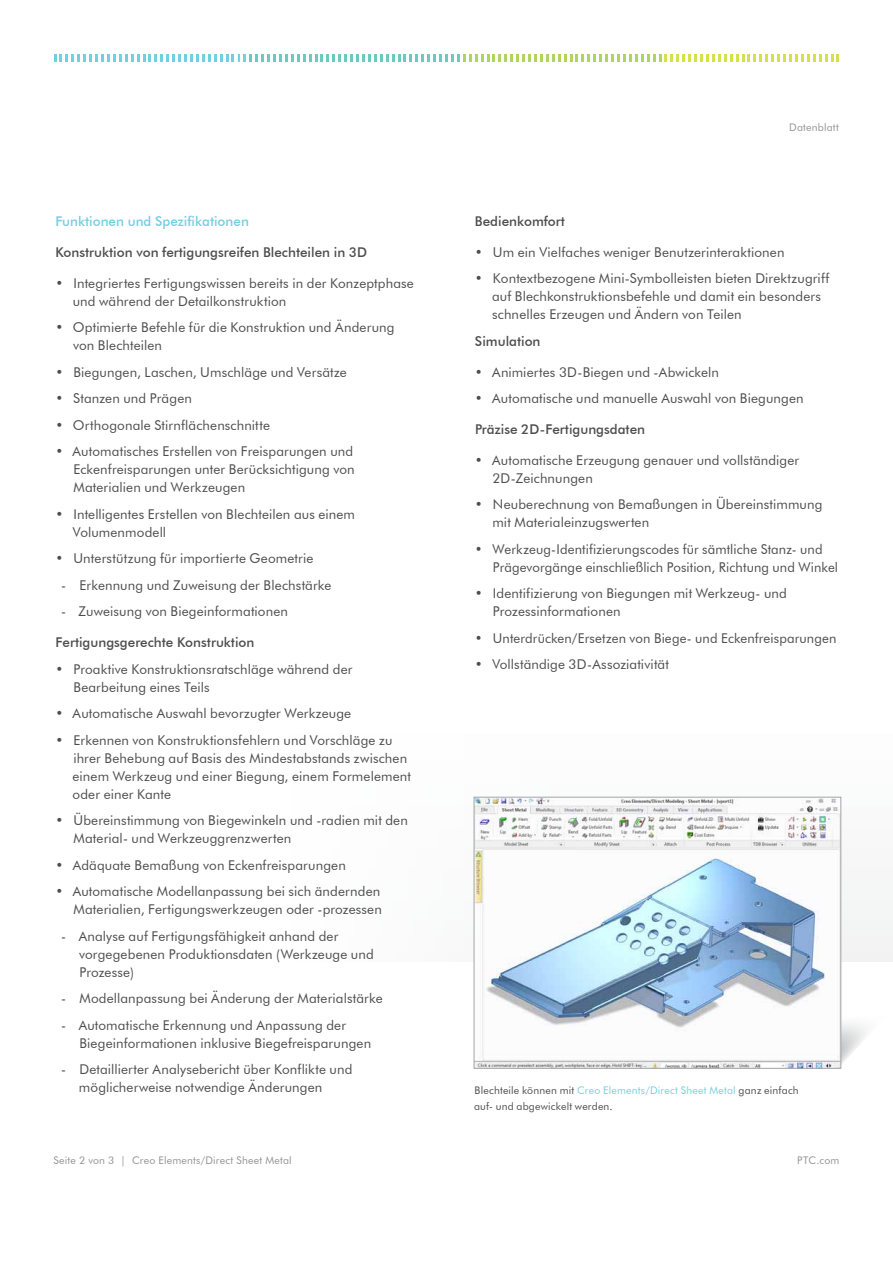
<style>
.page{position:relative;width:893px;height:1263px;background:#fff}
.page>*{position:absolute;margin:0;border:0;box-sizing:border-box;transform-origin:0 0}
.t1{font:13.5px/18px "Futura BT";letter-spacing:.01em;color:#4d4d4f}
.t2{font:500 13.5px "Futura BT";color:#4d4d4f}
.t3{font:500 13.5px "Futura BT";color:#74cee2}
.t4{font:10.5px/15.8px "Futura BT";letter-spacing:.02em;color:#4d4d4f}
.t5{font:10.5px "Futura BT";letter-spacing:.02em;color:#919396}
.s1{color:#74cee2}
</style>
<div class="page">
<svg style="left:54px;top:54px;width:785px;height:8px"></svg>
<svg style="left:841px;top:1013px;width:26px;height:55px"></svg>
<img style="left:476px;top:799px;width:363px;height:267px">
<div style="left:474px;top:797px;width:367px;height:271px;border:1px solid #a2a4a7"></div>
<p class="t3" style="left:55px;top:213px;width:195px">Funktionen und Spezifikationen</p>
<p class="t2" style="left:55px;top:244px;width:313px">Konstruktion von fertigungsreifen Blechteilen in 3D</p>
<p class="t1" style="left:73px;top:274px;width:343px;text-indent:-17px">• Integriertes Fertigungswissen bereits in der Konzeptphase und während der Detailkonstruktion</p>
<p class="t1" style="left:73px;top:318px;width:323px;text-indent:-18px">• Optimierte Befehle für die Konstruktion und Änderung von Blechteilen</p>
<p class="t1" style="left:55px;top:363px;width:293px">• Biegungen, Laschen, Umschläge und Versätze</p>
<p class="t1" style="left:55px;top:389px;width:138px">• Stanzen und Prägen</p>
<p class="t1" style="left:55px;top:416px;width:216px">• Orthogonale Stirnflächenschnitte</p>
<p class="t1" style="left:73px;top:442px;width:283px;text-align:justify;text-indent:-18px">• Automatisches Erstellen von Freisparungen und Eckenfreisparungen unter Berücksichtigung von Materialien und Werkzeugen</p>
<p class="t1" style="left:73px;top:505px;width:284px;text-indent:-18px">• Intelligentes Erstellen von Blechteilen aus einem<br>Volumenmodell</p>
<p class="t1" style="left:55px;top:549px;width:259px">• Unterstützung für importierte Geometrie</p>
<p class="t1" style="left:61px;top:576px;width:272px">- Erkennung und Zuweisung der Blechstärke</p>
<p class="t1" style="left:61px;top:602px;width:229px">- Zuweisung von Biegeinformationen</p>
<p class="t2" style="left:55px;top:634px;width:200px">Fertigungsgerechte Konstruktion</p>
<p class="t1" style="left:73px;top:660px;width:281px;text-indent:-18px">• Proaktive Konstruktionsratschläge während der<br>Bearbeitung eines Teils</p>
<p class="t1" style="left:55px;top:704px;width:297px">• Automatische Auswahl bevorzugter Werkzeuge</p>
<p class="t1" style="left:73px;top:731px;width:340px;text-indent:-17px">• Erkennen von Konstruktionsfehlern und Vorschläge zu ihrer Behebung auf Basis des Mindestabstands zwischen einem Werkzeug und einer Biegung, einem Formelement oder einer Kante</p>
<p class="t1" style="left:73px;top:811px;width:336px;text-indent:-18px">• Übereinstimmung von Biegewinkeln und -radien mit den<br>Material- und Werkzeuggrenzwerten</p>
<p class="t1" style="left:55px;top:856px;width:292px">• Adäquate Bemaßung von Eckenfreisparungen</p>
<p class="t1" style="left:55px;top:882px;width:328px;text-align:right">• Automatische Modellanpassung bei sich ändernden<br>Materialien, Fertigungswerkzeugen oder -prozessen</p>
<p class="t1" style="left:79px;top:927px;width:296px;text-indent:-18px">- Analyse auf Fertigungsfähigkeit anhand der vorgegebenen Produktionsdaten (Werkzeuge und<br>Prozesse)</p>
<p class="t1" style="left:61px;top:989px;width:323px">- Modellanpassung bei Änderung der Materialstärke</p>
<p class="t1" style="left:79px;top:1016px;width:293px;text-indent:-18px">- Automatische Erkennung und Anpassung der<br>Biegeinformationen inklusive Biegefreisparungen</p>
<p class="t1" style="left:79px;top:1060px;width:275px;text-indent:-18px">- Detaillierter Analysebericht über Konflikte und möglicherweise notwendige Änderungen</p>
<p class="t5" style="left:789px;top:121px;width:51px">Datenblatt</p>
<p class="t2" style="left:475px;top:213px;width:91px">Bedienkomfort</p>
<p class="t1" style="left:475px;top:243px;width:311px">• Um ein Vielfaches weniger Benutzerinteraktionen</p>
<p class="t1" style="left:492px;top:269px;width:339px;text-indent:-17px">• Kontextbezogene Mini-Symbolleisten bieten Direktzugriff auf Blechkonstruktionsbefehle und damit ein besonders schnelles Erzeugen und Ändern von Teilen</p>
<p class="t2" style="left:475px;top:333px;width:67px">Simulation</p>
<p class="t1" style="left:475px;top:363px;width:246px">• Animiertes 3D-Biegen und -Abwickeln</p>
<p class="t1" style="left:475px;top:389px;width:330px">• Automatische und manuelle Auswahl von Biegungen</p>
<p class="t2" style="left:475px;top:421px;width:172px">Präzise 2D-Fertigungsdaten</p>
<p class="t1" style="left:492px;top:451px;width:308px;text-indent:-18px">• Automatische Erzeugung genauer und vollständiger<br>2D-Zeichnungen</p>
<p class="t1" style="left:492px;top:495px;width:331px;text-indent:-18px">• Neuberechnung von Bemaßungen in Übereinstimmung mit Materialeinzugswerten</p>
<p class="t1" style="left:493px;top:540px;width:347px;text-indent:-18px">• Werkzeug-Identifizierungscodes für sämtliche Stanz- und<br>Prägevorgänge einschließlich Position, Richtung und Winkel</p>
<p class="t1" style="left:493px;top:584px;width:295px;text-indent:-18px">• Identifizierung von Biegungen mit Werkzeug- und<br>Prozessinformationen</p>
<p class="t1" style="left:475px;top:629px;width:363px">• Unterdrücken/Ersetzen von Biege- und Eckenfreisparungen</p>
<p class="t1" style="left:475px;top:655px;width:196px">• Vollständige 3D-Assoziativität</p>
<p class="t4" style="left:474px;top:1082px;width:326px">Blechteile können mit <span class="s1">Creo Elements/Direct Sheet Metal</span> ganz einfach auf- und abgewickelt werden.</p>
<p class="t5" style="left:53px;top:1154px;width:240px">Seite 2 von 3 | Creo Elements/Direct Sheet Metal</p>
<p class="t5" style="left:797px;top:1154px;width:44px">PTC.com</p>
</div>
